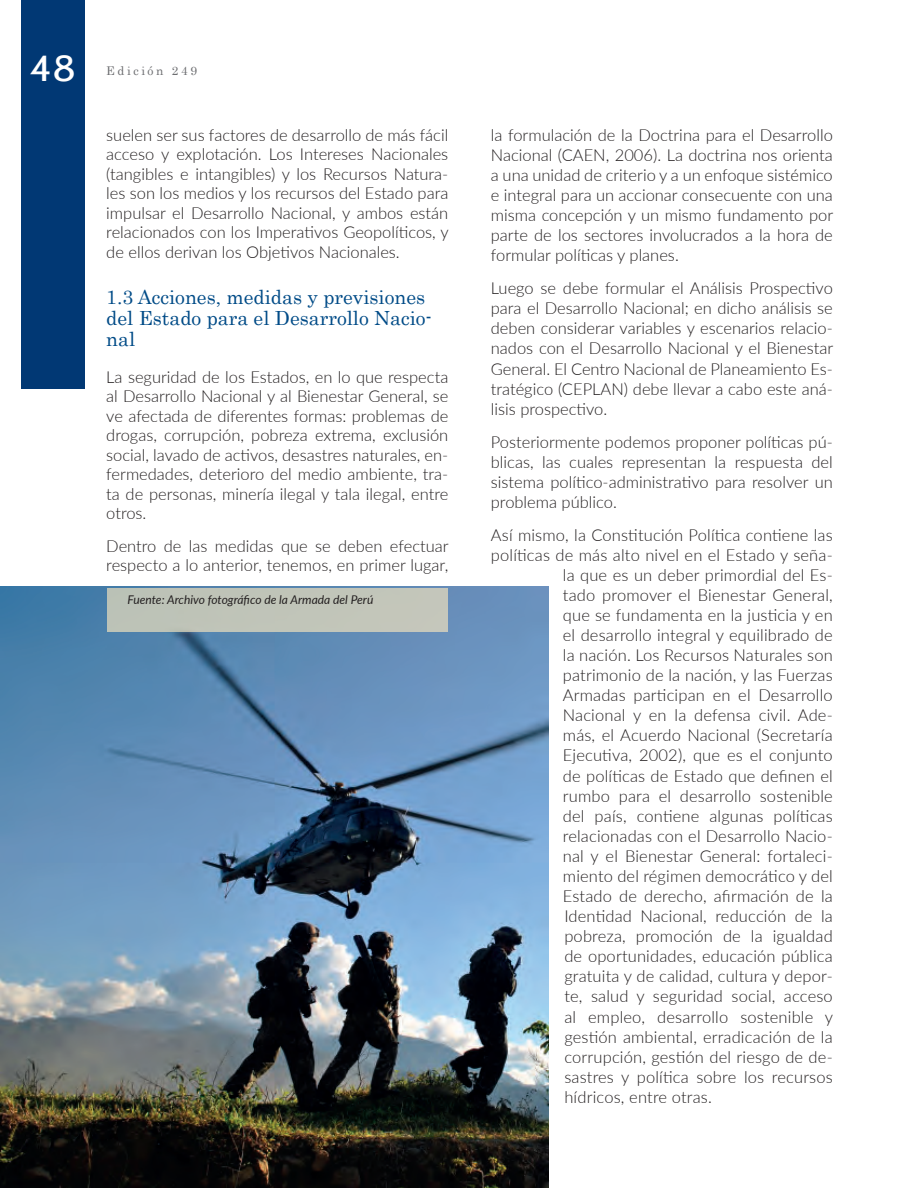
<style>
.page{position:relative;width:918px;height:1188px;background:#fff}
.page>*{position:absolute;margin:0;border:0;box-sizing:border-box;transform-origin:0 0}
.t1{font:36px "Cabin";color:#fff;scale:1.1 1}
.subtitulo{font:19.5px/21px "Century";color:#004b87}
.Parrafo{font:300 16.5px/20.1px "Lato";letter-spacing:.01em;color:#231f20;text-align:justify}
.pie_de_foto{font:italic 12px "Lato";color:#231f20}
.t2{font:12px "Century";letter-spacing:.22em;color:#6c6d70}
</style>
<div class="page">
<img style="left:0;top:587px;width:548px;height:601px">
<div style="left:107px;top:588px;width:341px;height:44px;background:#c0c4b9"></div>
<div style="left:21px;top:0;width:64px;height:389px;background:#013874"></div>
<h1 class="t1" style="left:30px;top:46px;width:44px">48</h1>
<p class="t2" style="left:106px;top:61px;width:93px">Edición 249</p>
<p class="Parrafo" style="left:106px;top:125px;width:344px;line-height:19.5px">suelen ser sus factores de desarrollo de más fácil acceso y explotación. Los Intereses Nacionales (tangibles e intangibles) y los Recursos Natura&shy;les son los medios y los recursos del Estado para impulsar el Desarrollo Nacional, y ambos están relacionados con los Imperativos Geopolíticos, y de ellos derivan los Objetivos Nacionales.</p>
<p class="subtitulo" style="left:106px;top:285px;width:327px">1.3 Acciones, medidas y previsiones del Estado para el Desarrollo Nacio&shy;nal</p>
<p class="Parrafo" style="left:106px;top:367px;width:344px;line-height:19.5px">La seguridad de los Estados, en lo que respecta al Desarrollo Nacional y al Bienestar General, se ve afectada de diferentes formas: problemas de drogas, corrupción, pobreza extrema, exclusión social, lavado de activos, desastres naturales, en&shy;fermedades, deterioro del medio ambiente, tra&shy;ta de personas, minería ilegal y tala ilegal, entre otros.</p>
<p class="Parrafo" style="left:106px;top:535px;width:344px;line-height:19.5px">Dentro de las medidas que se deben efectuar respecto a lo anterior, tenemos, en primer lugar,</p>
<p class="pie_de_foto" style="left:128px;top:591px;width:247px">Fuente: Archivo fotográfico de la Armada del Perú</p>
<p class="Parrafo" style="left:491px;top:124px;width:344px">la formulación de la Doctrina para el Desarrollo Nacional (CAEN, 2006). La doctrina nos orienta a una unidad de criterio y a un enfoque sistémico e integral para un accionar consecuente con una misma concepción y un mismo fundamento por parte de los sectores involucrados a la hora de formular políticas y planes.</p>
<p class="Parrafo" style="left:491px;top:278px;width:344px">Luego se debe formular el Análisis Prospectivo para el Desarrollo Nacional; en dicho análisis se deben considerar variables y escenarios relacio&shy;nados con el Desarrollo Nacional y el Bienestar General. El Centro Nacional de Planeamiento Es&shy;tratégico (CEPLAN) debe llevar a cabo este aná&shy;lisis prospectivo.</p>
<p class="Parrafo" style="left:491px;top:431px;width:343px">Posteriormente podemos proponer políticas pú&shy;blicas, las cuales representan la respuesta del sistema político-administrativo para resolver un problema público.</p>
<p class="Parrafo" style="left:491px;top:524px;width:343px">Así mismo, la Constitución Política contiene las</p>
<p class="Parrafo" style="left:491px;top:544px;width:343px">políticas de más alto nivel en el Estado y seña-</p>
<p class="Parrafo" style="left:563px;top:564px;width:272px">la que es un deber primordial del Es-</p>
<p class="Parrafo" style="left:563px;top:584px;width:271px">tado promover el Bienestar General,</p>
<p class="Parrafo" style="left:563px;top:604px;width:271px">que se fundamenta en la justicia y en</p>
<p class="Parrafo" style="left:563px;top:624px;width:271px">el desarrollo integral y equilibrado de</p>
<p class="Parrafo" style="left:563px;top:644px;width:271px">la nación. Los Recursos Naturales son</p>
<p class="Parrafo" style="left:563px;top:665px;width:271px">patrimonio de la nación, y las Fuerzas</p>
<p class="Parrafo" style="left:563px;top:685px;width:271px">Armadas participan en el Desarrollo</p>
<p class="Parrafo" style="left:563px;top:705px;width:272px">Nacional y en la defensa civil. Ade-</p>
<p class="Parrafo" style="left:563px;top:725px;width:271px">más, el Acuerdo Nacional (Secretaría</p>
<p class="Parrafo" style="left:563px;top:745px;width:271px">Ejecutiva, 2002), que es el conjunto</p>
<p class="Parrafo" style="left:563px;top:765px;width:271px">de políticas de Estado que definen el</p>
<p class="Parrafo" style="left:563px;top:785px;width:271px">rumbo para el desarrollo sostenible</p>
<p class="Parrafo" style="left:563px;top:805px;width:271px">del país, contiene algunas políticas</p>
<p class="Parrafo" style="left:563px;top:825px;width:272px">relacionadas con el Desarrollo Nacio-</p>
<p class="Parrafo" style="left:563px;top:845px;width:272px">nal y el Bienestar General: fortaleci-</p>
<p class="Parrafo" style="left:563px;top:865px;width:271px">miento del régimen democrático y del</p>
<p class="Parrafo" style="left:563px;top:885px;width:271px">Estado de derecho, afirmación de la</p>
<p class="Parrafo" style="left:564px;top:906px;width:270px">Identidad Nacional, reducción de la</p>
<p class="Parrafo" style="left:564px;top:926px;width:270px">pobreza, promoción de la igualdad</p>
<p class="Parrafo" style="left:564px;top:946px;width:270px">de oportunidades, educación pública</p>
<p class="Parrafo" style="left:564px;top:966px;width:270px">gratuita y de calidad, cultura y depor-</p>
<p class="Parrafo" style="left:564px;top:986px;width:270px">te, salud y seguridad social, acceso</p>
<p class="Parrafo" style="left:564px;top:1006px;width:270px">al empleo, desarrollo sostenible y</p>
<p class="Parrafo" style="left:564px;top:1026px;width:270px">gestión ambiental, erradicación de la</p>
<p class="Parrafo" style="left:564px;top:1046px;width:270px">corrupción, gestión del riesgo de de-</p>
<p class="Parrafo" style="left:564px;top:1066px;width:270px">sastres y política sobre los recursos</p>
<p class="Parrafo" style="left:564px;top:1086px;width:149px">hídricos, entre otras.</p>
</div>
